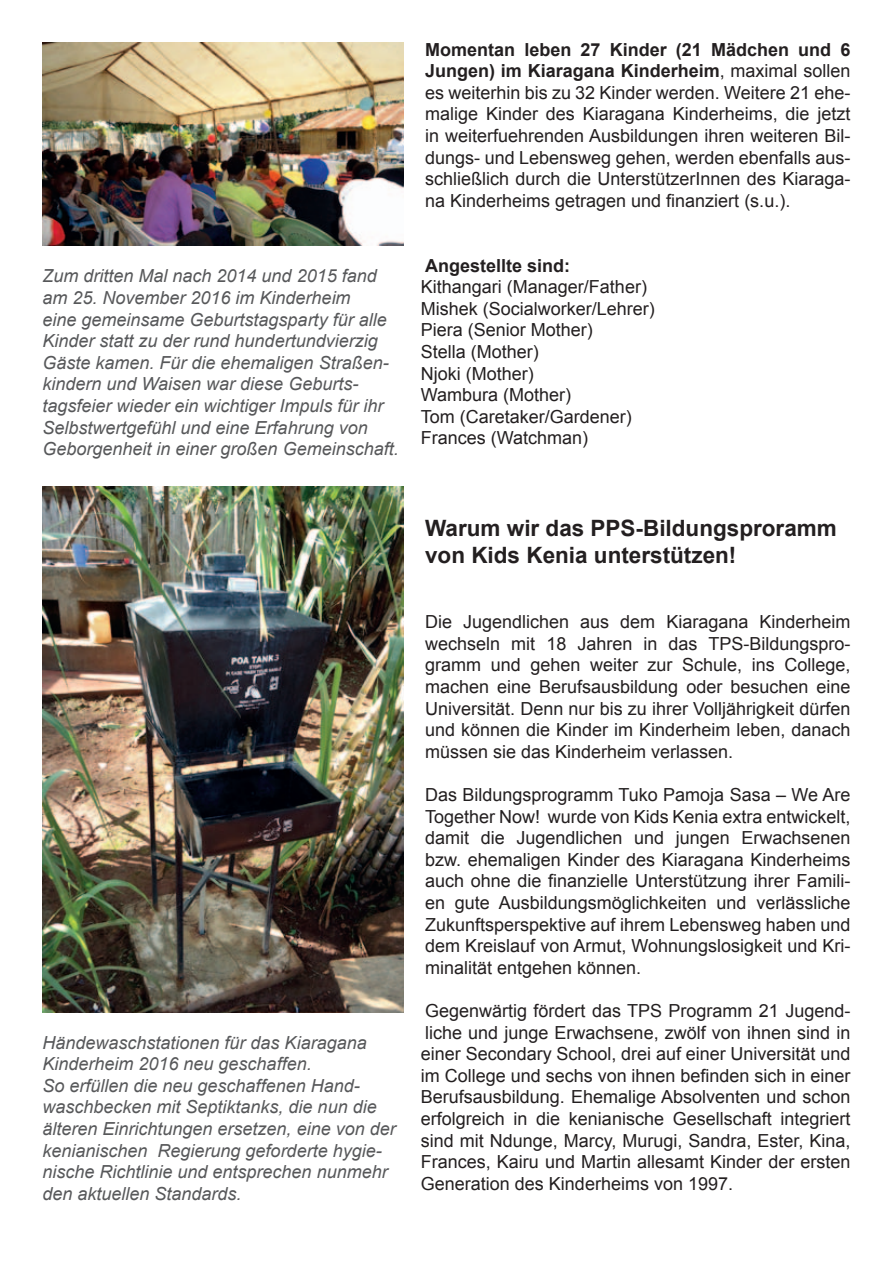
<style>
.page{position:relative;width:893px;height:1263px;background:#fff}
.page>*{position:absolute;margin:0;border:0;box-sizing:border-box;transform-origin:0 0}
.t1{font:700 22.5px/27px "Arial";color:#231f20}
.t2{font:18px/21.6px "Arial";color:#231f20;text-align:justify}
.t3{font:italic 18px/21.6px "Arial";color:#57585a}
.t4{font:700 18px "Arial";color:#231f20}
.s1{font-weight:700}
</style>
<div class="page">
<img style="left:43px;top:487px;width:361px;height:525px">
<img style="left:43px;top:43px;width:361px;height:203px">
<p class="t3" style="left:43px;top:266px;width:358px">Zum dritten Mal nach 2014 und 2015 fand am 25. November 2016 im Kinderheim<br>eine gemeinsame Geburtstagsparty für alle Kinder statt zu der rund hundertundvierzig Gäste kamen. Für die ehemaligen Straßen&shy;kindern und Waisen war diese Geburts&shy;tagsfeier wieder ein wichtiger Impuls für ihr Selbstwertgefühl und eine Erfahrung von Geborgenheit in einer großen Gemeinschaft.</p>
<p class="t2" style="left:425px;top:39px;width:427px"><span class="s1">Momentan leben 27 Kinder (21 Mädchen und 6<br>Jungen) im Kiaragana Kinderheim</span>, maximal sollen es weiterhin bis zu 32 Kinder werden. Weitere 21 ehe&shy;malige Kinder des Kiaragana Kinderheims, die jetzt in weiterfuehrenden Ausbildungen ihren weiteren Bil&shy;dungs- und Lebensweg gehen, werden ebenfalls aus&shy;schließlich durch die UnterstützerInnen des Kiaraga&shy;na Kinderheims getragen und finanziert (s.u.).</p>
<p class="t4" style="left:425px;top:253px;width:147px">Angestellte sind:</p>
<p class="t2" style="left:421px;top:276px;width:236px;text-align:left">Kithangari (Manager/Father)<br>Mishek (Socialworker/Lehrer)<br>Piera (Senior Mother)<br>Stella (Mother)<br>Njoki (Mother)<br>Wambura (Mother)<br>Tom (Caretaker/Gardener)<br>Frances (Watchman)</p>
<p class="t3" style="left:43px;top:1032px;width:355px">Händewaschstationen für das Kiaragana Kinderheim 2016 neu geschaffen.<br>So erfüllen die neu geschaffenen Hand&shy;waschbecken mit Septiktanks, die nun die älteren Einrichtungen ersetzen, eine von der kenianischen Regierung geforderte hygie&shy;nische Richtlinie und entsprechen nunmehr den aktuellen Standards.</p>
<p class="t1" style="left:425px;top:516px;width:413px">Warum wir das PPS-Bildungsproramm von Kids Kenia unterstützen!</p>
<p class="t2" style="left:425px;top:611px;width:427px">Die Jugendlichen aus dem Kiaragana Kinderheim wechseln mit 18 Jahren in das TPS-Bildungspro&shy;gramm und gehen weiter zur Schule, ins College, machen eine Berufsausbildung oder besuchen eine Universität. Denn nur bis zu ihrer Volljährigkeit dürfen und können die Kinder im Kinderheim leben, danach müssen sie das Kinderheim verlassen.</p>
<p class="t2" style="left:425px;top:784px;width:427px">Das Bildungsprogramm Tuko Pamoja Sasa – We Are Together Now! wurde von Kids Kenia extra entwickelt, damit die Jugendlichen und jungen Erwachsenen bzw. ehemaligen Kinder des Kiaragana Kinderheims auch ohne die finanzielle Unterstützung ihrer Famili&shy;en gute Ausbildungsmöglichkeiten und verlässliche Zukunftsperspektive auf ihrem Lebensweg haben und dem Kreislauf von Armut, Wohnungslosigkeit und Kri&shy;minalität entgehen können.</p>
<p class="t2" style="left:421px;top:1000px;width:431px">Gegenwärtig fördert das TPS Programm 21 Jugend&shy;liche und junge Erwachsene, zwölf von ihnen sind in einer Secondary School, drei auf einer Universität und im College und sechs von ihnen befinden sich in einer Berufsausbildung. Ehemalige Absolventen und schon erfolgreich in die kenianische Gesellschaft integriert sind mit Ndunge, Marcy, Murugi, Sandra, Ester, Kina, Frances, Kairu und Martin allesamt Kinder der ersten Generation des Kinderheims von 1997.</p>
</div>
